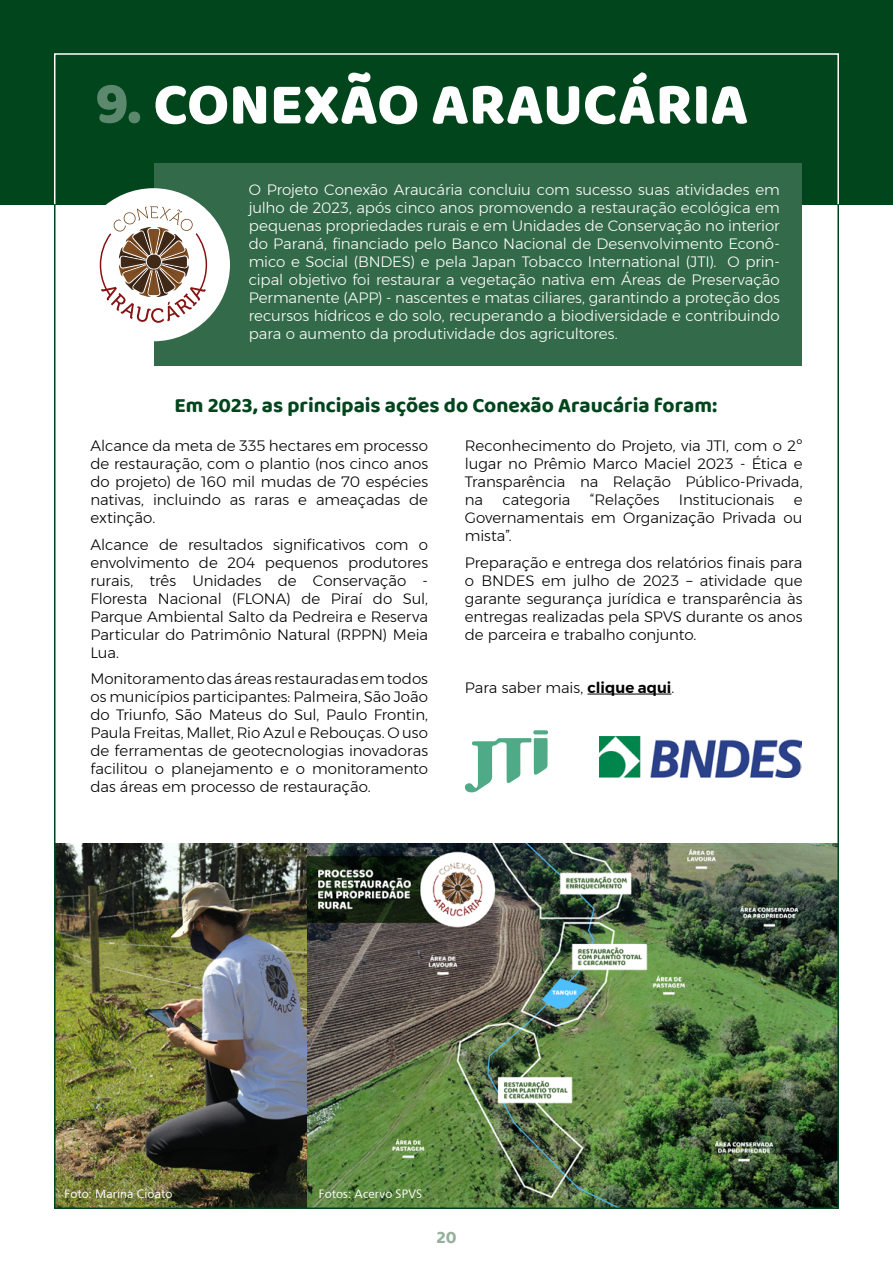
<style>
.page{position:relative;width:893px;height:1263px;background:#fff}
.page>*{position:absolute;margin:0;border:0;box-sizing:border-box;transform-origin:0 0}
.t1{font:800 60px "Baloo 2";color:#fff}
.t2{font:700 21px "Baloo 2";letter-spacing:-.005em;color:#00451c}
.t3{font:700 18px "Baloo 2";color:#96b09e}
.t4{font:300 15px/18px "Montserrat";letter-spacing:-.005em;color:#000;text-align:justify}
.t5{font:300 15px/18px "Montserrat";letter-spacing:-.005em;color:#fff;text-align:justify}
.t6{font:12px "Weissach Regular SWFTE";letter-spacing:.01em;color:#fff}
.s1{color:#5c886d}
.s2{font-weight:600}
</style>
<div class="page">
<img style="left:57px;top:843px;width:779px;height:363px">
<div style="left:0;top:0;width:893px;height:204px;background:#00451c"></div>
<div style="left:154px;top:164px;width:648px;height:202px;background:#336a49"></div>
<hr style="left:587px;top:694px;width:84px;height:1px;background:#000">
<div style="left:77px;top:188px;width:153px;height:153px;background:#fff;border-radius:50%"></div>
<svg style="left:100px;top:206px;width:107px;height:117px"></svg>
<svg style="left:464px;top:730px;width:84px;height:63px"></svg>
<img style="left:599px;top:736px;width:202px;height:42px">
<h1 class="t1" style="left:95px;top:67px;width:654px"><span class="s1">9.</span> CONEXÃO ARAUCÁRIA</h1>
<p class="t5" style="left:249px;top:181px;width:533px">O Projeto Conexão Araucária concluiu com sucesso suas atividades em julho de 2023, após cinco anos promovendo a restauração ecológica em pequenas propriedades rurais e em Unidades de Conservação no interior do Paraná, financiado pelo Banco Nacional de Desenvolvimento Econô&shy;mico e Social (BNDES) e pela Japan Tobacco International (JTI). O prin&shy;cipal objetivo foi restaurar a vegetação nativa em Áreas de Preservação Permanente (APP) - nascentes e matas ciliares, garantindo a proteção dos recursos hídricos e do solo, recuperando a biodiversidade e contribuindo para o aumento da produtividade dos agricultores.</p>
<h2 class="t2" style="left:175px;top:393px;width:544px">Em 2023, as principais ações do Conexão Araucária foram:</h2>
<p class="t4" style="left:465px;top:437px;width:339px">Reconhecimento do Projeto, via JTI, com o 2º lugar no Prêmio Marco Maciel 2023 - Ética e Transparência na Relação Público-Privada, na</p>
<p class="t4" style="left:90px;top:437px;width:339px">Alcance da meta de 335 hectares em processo de restauração, com o plantio (nos cinco anos do projeto) de 160 mil mudas de 70 espécies nativas, incluindo as raras e ameaçadas de extinção.</p>
<p class="t4" style="left:90px;top:535px;width:339px">Alcance de resultados significativos com o envolvimento de 204 pequenos produtores rurais, três Unidades de Conservação - Floresta Nacional (FLONA) de Piraí do Sul, Parque Ambiental Salto da Pedreira e Reserva Particular do Patrimônio Natural (RPPN) Meia Lua.</p>
<p class="t4" style="left:90px;top:670px;width:339px">Monitoramento das áreas restauradas em todos os municípios participantes: Palmeira, São João do Triunfo, São Mateus do Sul, Paulo Frontin, Paula Freitas, Mallet, Rio Azul e Rebouças. O uso de ferramentas de geotecnologias inovadoras facilitou o planejamento e o monitoramento das áreas em processo de restauração.</p>
<p class="t4" style="left:502px;top:491px;width:69px">categoria</p>
<p class="t4" style="left:590px;top:491px;width:71px">“Relações</p>
<p class="t4" style="left:679px;top:491px;width:97px">Institucionais</p>
<p class="t4" style="left:465px;top:491px;width:339px;text-indent:329px">e Governamentais em Organização Privada ou mista”.</p>
<p class="t4" style="left:465px;top:553px;width:339px">Preparação e entrega dos relatórios finais para o BNDES em julho de 2023 – atividade que garante segurança jurídica e transparência às entregas realizadas pela SPVS durante os anos de parceira e trabalho conjunto.</p>
<p class="t4" style="left:465px;top:678px;width:211px">Para saber mais, <span class="s2">clique aqui</span>.</p>
<p class="t6" style="left:65px;top:1187px;width:109px">Foto: Marina Cioato</p>
<p class="t6" style="left:319px;top:1187px;width:105px">Fotos: Acervo SPVS</p>
<p class="t3" style="left:436px;top:1226px;width:22px">20</p>
</div>
